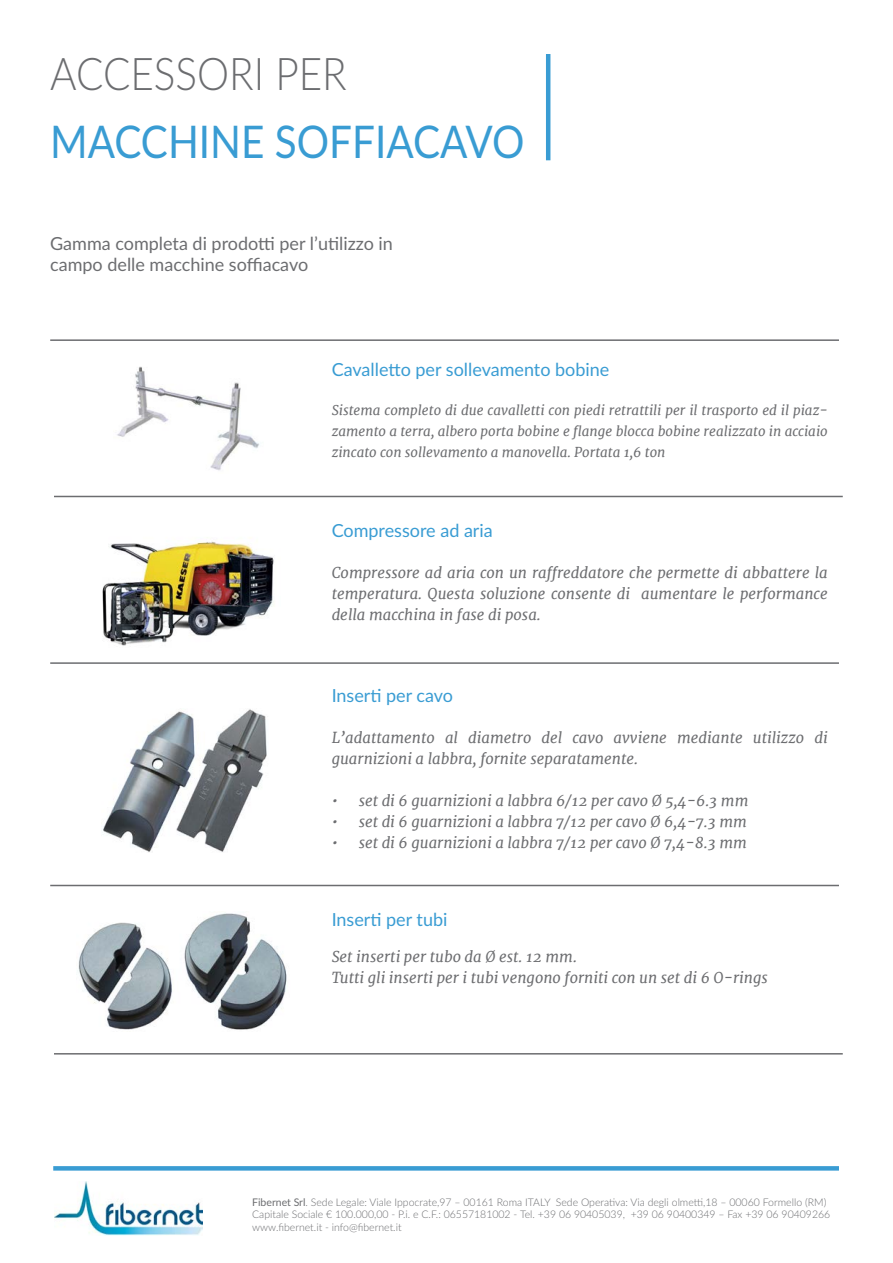
<style>
.page{position:relative;width:893px;height:1263px;background:#fff}
.page>*{position:absolute;margin:0;border:0;box-sizing:border-box;transform-origin:0 0}
.t1{font:45px "Lato";color:#399cd3;scale:.9 1}
.t2{font:300 45px "Lato";color:#6c6d70;scale:.9 1}
.t3{font:18px "Lato";color:#399cd3}
.t4{font:18px/21.6px "Lato";color:#6c6d70}
.t5{font:italic 15px/21px "Merriweather";color:#6c6d70;text-align:justify}
.t6{font:italic 13.5px/21px "Merriweather";color:#6c6d70;text-align:justify}
.t7{font:300 10.5px/12.6px "Lato";color:#6c6d70}
.s1{font-weight:400}
</style>
<div class="page">
<img style="left:102px;top:541px;width:172px;height:105px">
<hr style="left:546px;top:54px;width:4px;height:106px;background:#399cd3">
<svg style="left:53px;top:1166px;width:786px;height:4px;background:#3f9fd4"></svg>
<img style="left:54px;top:1182px;width:149px;height:54px">
<hr style="left:50px;top:339px;width:789px;height:2px;background:#6c6d70">
<hr style="left:54px;top:496px;width:789px;height:1px;background:#6c6d70">
<hr style="left:50px;top:662px;width:789px;height:2px;background:#6c6d70">
<hr style="left:50px;top:885px;width:789px;height:1px;background:#6c6d70">
<hr style="left:54px;top:1053px;width:789px;height:1px;background:#6c6d70">
<img style="left:117px;top:366px;width:143px;height:105px">
<img style="left:103px;top:709px;width:164px;height:143px">
<img style="left:78px;top:913px;width:209px;height:117px">
<p class="t2" style="left:50px;top:43px;width:331px">ACCESSORI PER</p>
<p class="t1" style="left:50px;top:109px;width:528px">MACCHINE SOFFIACAVO</p>
<p class="t4" style="left:50px;top:232px;width:344px">Gamma completa di prodotti per l’utilizzo in campo delle macchine soffiacavo</p>
<p class="t3" style="left:332px;top:356px;width:279px">Cavalletto per sollevamento bobine</p>
<p class="t6" style="left:332px;top:400px;width:498px">Sistema completo di due cavalletti con piedi retrattili per il trasporto ed il piaz&shy;zamento a terra, albero porta bobine e flange blocca bobine realizzato in acciaio zincato con sollevamento a manovella. Portata 1,6 ton</p>
<p class="t3" style="left:332px;top:517px;width:163px">Compressore ad aria</p>
<p class="t5" style="left:332px;top:562px;width:498px">Compressore ad aria con un raffreddatore che permette di abbattere la temperatura. Questa soluzione consente di aumentare le performance della macchina in fase di posa.</p>
<p class="t3" style="left:332px;top:682px;width:123px">Inserti per cavo</p>
<p class="t5" style="left:332px;top:727px;width:498px">L’adattamento al diametro del cavo avviene mediante utilizzo di guarnizioni a labbra, fornite separatamente.</p>
<p class="t5" style="left:332px;top:790px;width:418px">• set di 6 guarnizioni a labbra 6/12 per cavo Ø 5,4-6.3 mm</p>
<p class="t5" style="left:332px;top:811px;width:417px">• set di 6 guarnizioni a labbra 7/12 per cavo Ø 6,4-7.3 mm</p>
<p class="t5" style="left:332px;top:832px;width:417px">• set di 6 guarnizioni a labbra 7/12 per cavo Ø 7,4-8.3 mm</p>
<p class="t3" style="left:332px;top:906px;width:117px">Inserti per tubi</p>
<p class="t5" style="left:332px;top:946px;width:247px">Set inserti per tubo da Ø est. 12 mm.</p>
<p class="t5" style="left:332px;top:967px;width:438px">Tutti gli inserti per i tubi vengono forniti con un set di 6 O-rings</p>
<p class="t7" style="left:252px;top:1195px;width:580px"><span class="s1">Fibernet Srl</span>. Sede Legale: Viale Ippocrate,97 – 00161 Roma ITALY Sede Operativa: Via degli olmetti,18 – 00060 Formello (RM)<br>Capitale Sociale € 100.000,00 - P.i. e C.F.: 06557181002 - Tel. +39 06 90405039, +39 06 90400349 – Fax +39 06 90409266 www.fibernet.it - info@fibernet.it</p>
</div>
